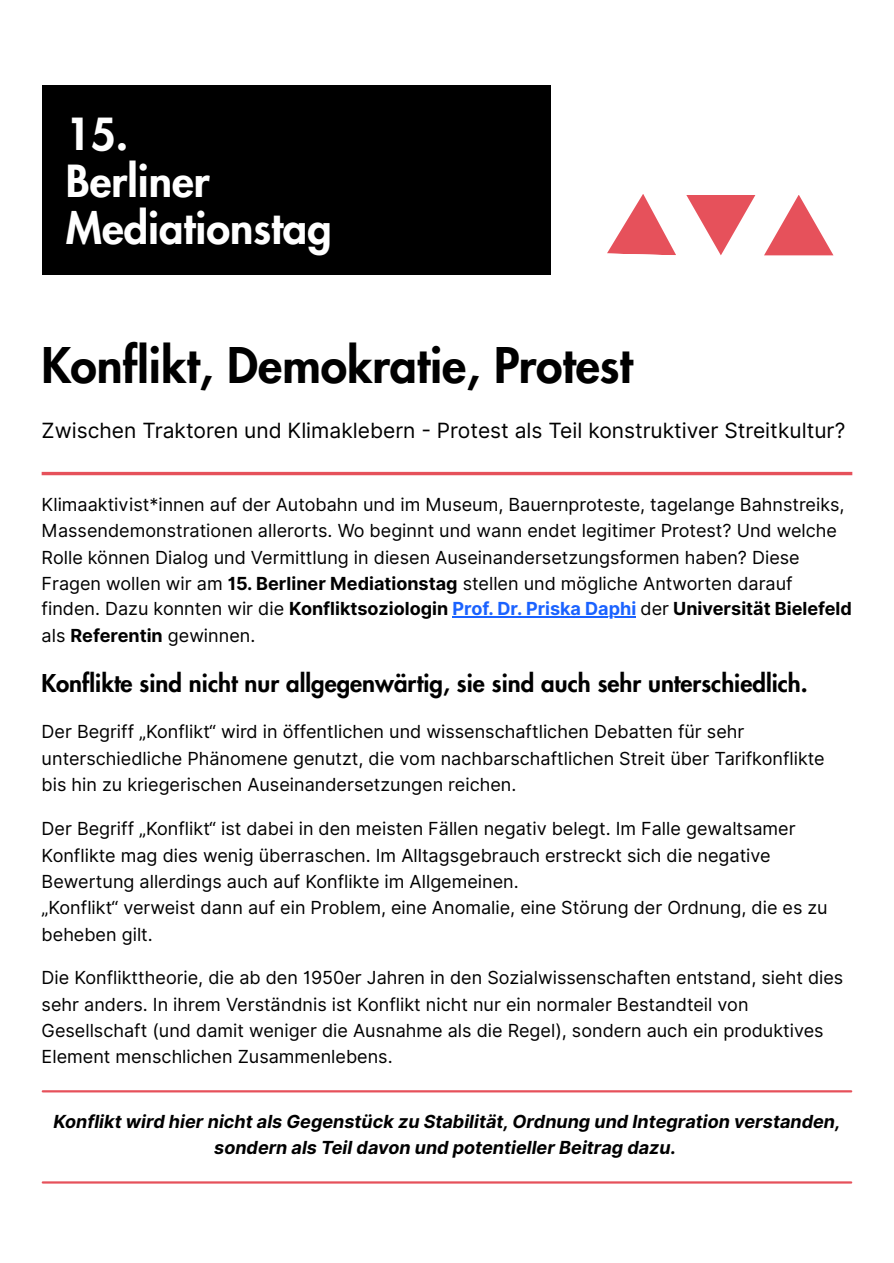
<style>
.page{position:relative;width:894px;height:1263px;background:#fff}
.page>*{position:absolute;margin:0;border:0;box-sizing:border-box;transform-origin:0 0}
.t1{font:800 48px "Futura LT Pro";color:#000}
.t2{font:800 43.2px "Futura LT Pro";color:#fff}
.t3{font:800 24px "Futura LT Pro";color:#000}
.t4{font:21px "Inter";color:#000}
.t5{font:18px/26.4px "Inter";color:#000}
.t6{font:italic 700 18px/25.8px "Inter";color:#000;text-align:center}
.s1{font-weight:700}
.s2{font-weight:700;color:#1a62ff}
</style>
<div class="page">
<hr style="left:452px;top:617px;width:184px;height:1px;background:#1a62ff">
<div style="left:42px;top:86px;width:810px;height:189px;background:#000"></div>
<div style="left:551px;top:86px;width:301px;height:188px;background:#fff"></div>
<svg style="left:764px;top:195px;width:69px;height:60px"></svg>
<svg style="left:686px;top:195px;width:69px;height:60px"></svg>
<svg style="left:607px;top:194px;width:69px;height:61px"></svg>
<hr style="left:42px;top:472px;width:810px;height:3px;background:#e6515b">
<hr style="left:43px;top:1090px;width:808px;height:2px;background:#e6515b">
<hr style="left:43px;top:1181px;width:808px;height:3px;background:#e6515b">
<p class="t2" style="left:66px;top:114px;width:64px">15.</p>
<p class="t2" style="left:66px;top:161px;width:145px">Berliner</p>
<p class="t2" style="left:66px;top:209px;width:267px">Mediationstag</p>
<h1 class="t1" style="left:42px;top:343px;width:592px">Konfl ikt, Demokratie, Protest</h1>
<p class="t4" style="left:42px;top:417px;width:805px">Zwischen Traktoren und Klimaklebern - Protest als Teil konstruktiver Streitkultur?</p>
<p class="t5" style="left:42px;top:491px;width:811px">Klimaaktivist*innen auf der Autobahn und im Museum, Bauernproteste, tagelange Bahnstreiks, Massendemonstrationen allerorts. Wo beginnt und wann endet legitimer Protest? Und welche Rolle können Dialog und Vermittlung in diesen Auseinandersetzungsformen haben? Diese Fragen wollen wir am <span class="s1">15. Berliner Mediationstag</span> stellen und mögliche Antworten darauf finden. Dazu konnten wir die <span class="s1">Konfliktsoziologin</span> <span class="s2">Prof. Dr. Priska Daphi</span> der <span class="s1">Universität Bielefeld </span>als <span class="s1">Referentin</span> gewinnen.</p>
<h1 class="t3" style="left:42px;top:672px;width:767px">Konflikte sind nicht nur allgegenwärtig, sie sind auch sehr unterschiedlich.</h1>
<p class="t5" style="left:42px;top:718px;width:784px">Der Begriff „Konflikt“ wird in öffentlichen und wissenschaftlichen Debatten für sehr unterschiedliche Phänomene genutzt, die vom nachbarschaftlichen Streit über Tarifkonflikte bis hin zu kriegerischen Auseinandersetzungen reichen.</p>
<p class="t5" style="left:42px;top:815px;width:787px">Der Begriff „Konflikt“ ist dabei in den meisten Fällen negativ belegt. Im Falle gewaltsamer Konflikte mag dies wenig überraschen. Im Alltagsgebrauch erstreckt sich die negative Bewertung allerdings auch auf Konflikte im Allgemeinen.<br>„Konflikt“ verweist dann auf ein Problem, eine Anomalie, eine Störung der Ordnung, die es zu beheben gilt.</p>
<p class="t5" style="left:42px;top:965px;width:803px">Die Konflikttheorie, die ab den 1950er Jahren in den Sozialwissenschaften entstand, sieht dies sehr anders. In ihrem Verständnis ist Konflikt nicht nur ein normaler Bestandteil von Gesellschaft (und damit weniger die Ausnahme als die Regel), sondern auch ein produktives Element menschlichen Zusammenlebens.</p>
<h2 class="t6" style="left:53px;top:1109px;width:788px">Konflikt wird hier nicht als Gegenstück zu Stabilität, Ordnung und Integration verstanden, sondern als Teil davon und potentieller Beitrag dazu.</h2>
</div>
